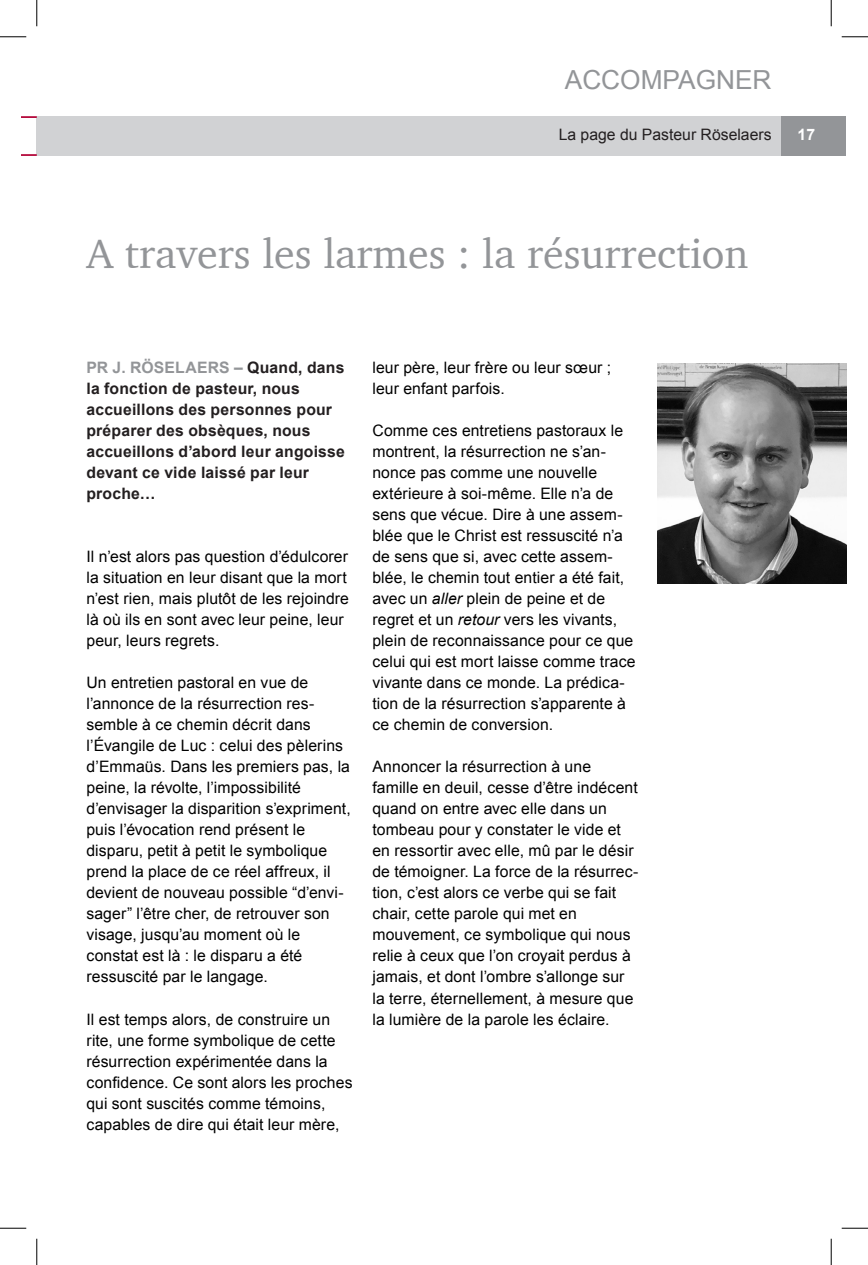
<style>
.page{position:relative;width:868px;height:1265px;background:#fff}
.page>*{position:absolute;margin:0;border:0;box-sizing:border-box;transform-origin:0 0}
.ARTICLE_Titre_2__pet{font:42px "Charter";color:#939598}
.HAUT_DE_PAGE_Titre{font:26.25px "Arial";color:#939598}
.ARTICLE_Texte{font:15.75px/21px "Arial";letter-spacing:.005em;color:#000}
.ARTICLE_Chapeau{font:700 15.75px/21px "Arial";letter-spacing:.015em;color:#231f20}
.HAUT_DE_PAGE_Sous-ti{font:15.75px "Arial";color:#231f20}
.HAUT_DE_PAGE_Numéro{font:700 15.75px "Arial";color:#fff}
.s1{color:#939598}
.s2{font-style:italic}
</style>
<div class="page">
<div style="left:37px;top:116px;width:808px;height:40px;background:#d1d2d4"></div>
<div style="left:781px;top:116px;width:64px;height:40px;background:#939598"></div>
<svg style="left:22px;top:116px;width:15px;height:2px"></svg>
<svg style="left:22px;top:154px;width:15px;height:2px"></svg>
<img style="left:657px;top:363px;width:188px;height:221px">
<svg style="left:0;top:36px;width:26px;height:1px"></svg>
<svg style="left:841px;top:36px;width:26px;height:1px"></svg>
<svg style="left:0;top:1227px;width:26px;height:1px"></svg>
<svg style="left:841px;top:1227px;width:26px;height:1px"></svg>
<svg style="left:36px;top:0;width:1px;height:26px"></svg>
<svg style="left:36px;top:1238px;width:1px;height:26px"></svg>
<svg style="left:830px;top:0;width:1px;height:26px"></svg>
<svg style="left:830px;top:1238px;width:1px;height:26px"></svg>
<p class="HAUT_DE_PAGE_Titre" style="left:564px;top:63px;width:208px">ACCOMPAGNER</p>
<p class="HAUT_DE_PAGE_Sous-ti" style="left:558px;top:124px;width:214px">La page du Pasteur Röselaers</p>
<p class="HAUT_DE_PAGE_Numéro" style="left:797px;top:124px;width:19px">17</p>
<p class="ARTICLE_Titre_2__pet" style="left:86px;top:217px;width:663px">A travers les larmes : la résurrection</p>
<p class="ARTICLE_Chapeau" style="left:86px;top:357px;width:260px"><span class="s1">PR J. RÖSELAERS –</span> Quand, dans la fonction de pasteur, nous accueillons des personnes pour préparer des obsèques, nous accueillons d’abord leur angoisse devant ce vide laissé par leur proche…</p>
<p class="ARTICLE_Texte" style="left:86px;top:546px;width:264px">Il n’est alors pas question d’édulcorer la situation en leur disant que la mort n’est rien, mais plutôt de les rejoindre là où ils en sont avec leur peine, leur peur, leurs regrets.</p>
<p class="ARTICLE_Texte" style="left:86px;top:672px;width:266px">Un entretien pastoral en vue de l’annonce de la résurrection res&shy;semble à ce chemin décrit dans l’Évangile de Luc : celui des pèlerins d’Emmaüs. Dans les premiers pas, la peine, la révolte, l’impossibilité d’envisager la disparition s’expriment, puis l’évocation rend présent le disparu, petit à petit le symbolique prend la place de ce réel affreux, il devient de nouveau possible “d’envi&shy;sager” l’être cher, de retrouver son visage, jusqu’au moment où le constat est là : le disparu a été ressuscité par le langage.</p>
<p class="ARTICLE_Texte" style="left:86px;top:1008px;width:267px">Il est temps alors, de construire un rite, une forme symbolique de cette résurrection expérimentée dans la confidence. Ce sont alors les proches qui sont suscités comme témoins, capables de dire qui était leur mère,</p>
<p class="ARTICLE_Texte" style="left:372px;top:357px;width:240px">leur père, leur frère ou leur sœur ; leur enfant parfois.</p>
<p class="ARTICLE_Texte" style="left:372px;top:420px;width:264px">Comme ces entretiens pastoraux le montrent, la résurrection ne s’an&shy;nonce pas comme une nouvelle extérieure à soi-même. Elle n’a de sens que vécue. Dire à une assem&shy;blée que le Christ est ressuscité n’a de sens que si, avec cette assem&shy;blée, le chemin tout entier a été fait, avec un <span class="s2">aller</span> plein de peine et de regret et un <span class="s2">retour</span> vers les vivants, plein de reconnaissance pour ce que celui qui est mort laisse comme trace vivante dans ce monde. La prédica&shy;tion de la résurrection s’apparente à ce chemin de conversion.</p>
<p class="ARTICLE_Texte" style="left:372px;top:756px;width:267px">Annoncer la résurrection à une famille en deuil, cesse d’être indécent quand on entre avec elle dans un tombeau pour y constater le vide et en ressortir avec elle, mû par le désir de témoigner. La force de la résurrec&shy;tion, c’est alors ce verbe qui se fait chair, cette parole qui met en mouvement, ce symbolique qui nous relie à ceux que l’on croyait perdus à jamais, et dont l’ombre s’allonge sur la terre, éternellement, à mesure que la lumière de la parole les éclaire.</p>
</div>
